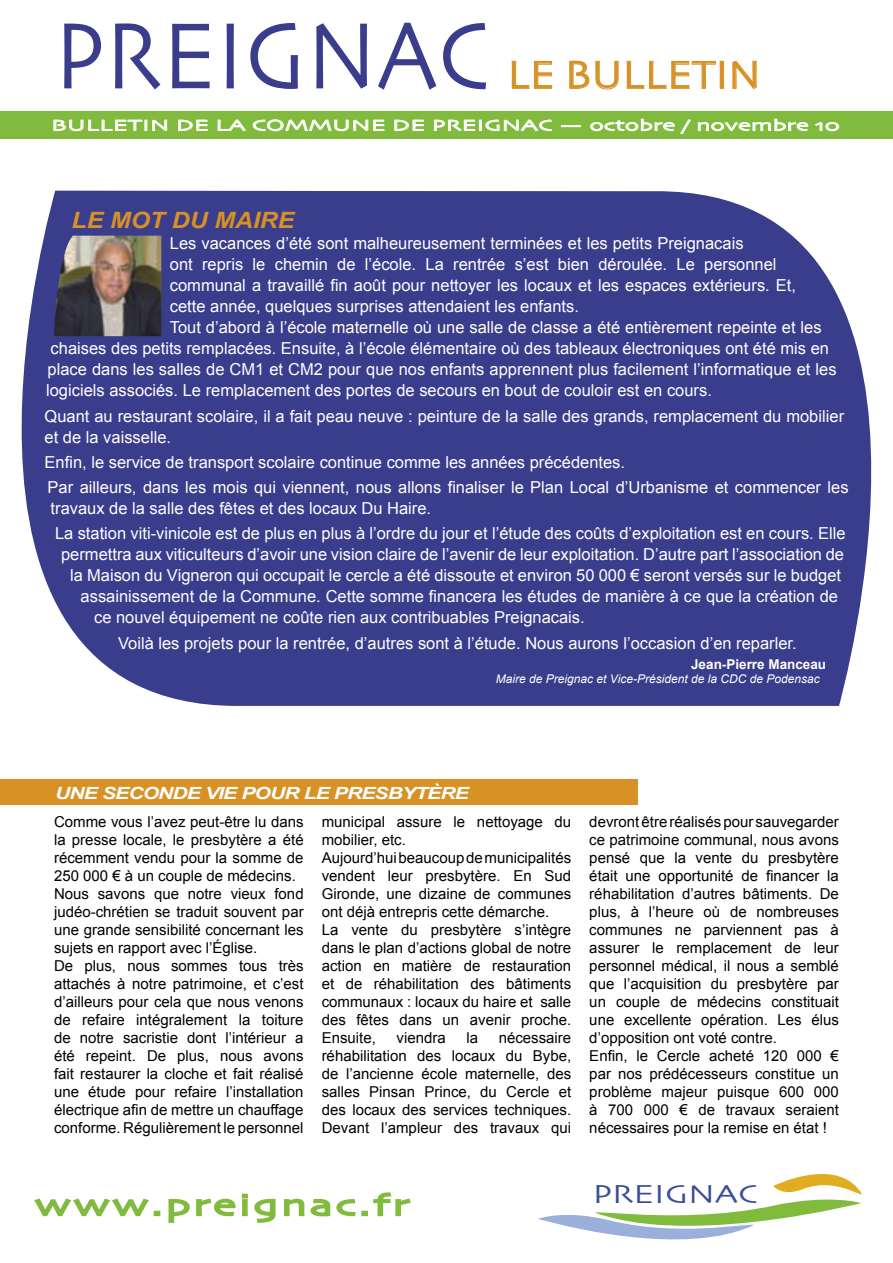
<style>
.page{position:relative;width:893px;height:1263px;background:#fff}
.page>*{position:absolute;margin:0;border:0;box-sizing:border-box;transform-origin:0 0}
.t1{font:99px "Skia";color:#3a3d8c;scale:.91 1}
.t2{font:41.25px "Skia";color:#d79124}
.t3{font:30px "Skia";letter-spacing:.06em;color:#80bb3d;scale:1.5 1}
.t4{font:27.3px "Skia";color:#3a4d98;scale:1.25 1}
.t5{font:italic 700 22.5px "Arial";color:#d79124;scale:1.1 1}
.t6{font:italic 700 16.8px "Arial";letter-spacing:-.04em;color:#fff;scale:1.25 1}
.t7{font:16.5px/21px "Arial";color:#fff}
.t8{font:15.6px "Skia";color:#fff;scale:1.6 1}
.t9{font:15px/18px "Arial";color:#000;text-align:justify}
.t10{font:700 13.5px "Arial";color:#fff}
.t11{font:italic 12px "Arial";color:#fff}
</style>
<div class="page">
<svg style="left:512px;top:61px;width:40px;height:28px"></svg>
<svg style="left:569px;top:60px;width:50px;height:30px"></svg>
<svg style="left:627px;top:61px;width:97px;height:28px"></svg>
<svg style="left:732px;top:60px;width:25px;height:29px"></svg>
<div style="left:0;top:111px;width:893px;height:27px;background:#80bb3d"></div>
<svg style="left:53px;top:119px;width:114px;height:13px"></svg>
<svg style="left:178px;top:120px;width:30px;height:11px"></svg>
<svg style="left:217px;top:119px;width:29px;height:13px"></svg>
<svg style="left:252px;top:119px;width:133px;height:13px"></svg>
<svg style="left:394px;top:120px;width:30px;height:11px"></svg>
<svg style="left:434px;top:119px;width:118px;height:13px"></svg>
<div style="left:561px;top:125px;width:20px;height:2px;border:1px solid #fff"></div>
<svg style="left:590px;top:118px;width:101px;height:21px"></svg>
<svg style="left:698px;top:119px;width:110px;height:13px"></svg>
<svg style="left:814px;top:122px;width:25px;height:10px"></svg>
<svg style="left:34px;top:1198px;width:126px;height:19px"></svg>
<svg style="left:168px;top:1193px;width:108px;height:30px"></svg>
<svg style="left:283px;top:1192px;width:128px;height:25px"></svg>
<div style="left:21px;top:191px;width:851px;height:515px;background:#3a3d8c"></div>
<img style="left:54px;top:236px;width:107px;height:100px">
<svg style="left:538px;top:1174px;width:324px;height:66px"></svg>
<div style="left:0;top:780px;width:638px;height:25px;background:#d79124"></div>
<p class="t1" style="left:54px;top:-3px;width:479px">PREIGNAC</p>
<p class="t2" style="left:508px;top:50px;width:255px">LE BULLETIN</p>
<p class="t8" style="left:51px;top:116px;width:495px">BULLETIN DE LA COMMUNE DE PREIGNAC — octobre / novembre 10</p>
<p class="t5" style="left:72px;top:208px;width:204px">LE MOT DU MAIRE</p>
<p class="t7" style="left:170px;top:233px;width:628px">Les vacances d’été sont malheureusement terminées et les petits Preignacais<br>ont repris le chemin de l’école. La rentrée s’est bien déroulée. Le personnel communal a travaillé fin août pour nettoyer les locaux et les espaces extérieurs. Et, cette année, quelques surprises attendaient les enfants.</p>
<p class="t7" style="left:46px;top:317px;width:792px;text-indent:124px">Tout d’abord à l’école maternelle où une salle de classe a été entièrement repeinte et les chaises des petits remplacées. Ensuite, à l’école élémentaire où des tableaux électroniques ont été mis en place dans les salles de CM1 et CM2 pour que nos enfants apprennent plus facilement l’informatique et les logiciels associés. Le remplacement des portes de secours en bout de couloir est en cours.</p>
<p class="t7" style="left:45px;top:405px;width:801px">Quant au restaurant scolaire, il a fait peau neuve : peinture de la salle des grands, remplacement du mobilier et de la vaisselle.</p>
<p class="t7" style="left:45px;top:451px;width:582px">Enfin, le service de transport scolaire continue comme les années précédentes.</p>
<p class="t7" style="left:48px;top:477px;width:803px">Par ailleurs, dans les mois qui viennent, nous allons finaliser le Plan Local d’Urbanisme et commencer les travaux de la salle des fêtes et des locaux Du Haire.</p>
<p class="t7" style="left:55px;top:523px;width:792px">La station viti-vinicole est de plus en plus à l’ordre du jour et l’étude des coûts d’exploitation est en cours. Elle</p>
<p class="t7" style="left:61px;top:544px;width:784px">permettra aux viticulteurs d’avoir une vision claire de l’avenir de leur exploitation. D’autre part l’association de</p>
<p class="t7" style="left:70px;top:565px;width:773px">la Maison du Vigneron qui occupait le cercle a été dissoute et environ 50 000 € seront versés sur le budget</p>
<p class="t7" style="left:81px;top:586px;width:759px">assainissement de la Commune. Cette somme financera les études de manière à ce que la création de</p>
<p class="t7" style="left:94px;top:607px;width:492px">ce nouvel équipement ne coûte rien aux contribuables Preignacais.</p>
<p class="t7" style="left:118px;top:632px;width:680px">Voilà les projets pour la rentrée, d’autres sont à l’étude. Nous aurons l’occasion d’en reparler.</p>
<p class="t10" style="left:691px;top:657px;width:137px">Jean-Pierre Manceau</p>
<p class="t11" style="left:496px;top:672px;width:325px">Maire de Preignac et Vice-Président de la CDC de Podensac</p>
<p class="t6" style="left:55px;top:784px;width:332px">UNE SECONDE VIE POUR LE PRESBYTÈRE</p>
<p class="t9" style="left:54px;top:812px;width:251px">Comme vous l’avez peut-être lu dans la presse locale, le presbytère a été récemment vendu pour la somme de 250 000 € à un couple de médecins.</p>
<p class="t9" style="left:54px;top:884px;width:251px">Nous savons que notre vieux fond judéo-chrétien se traduit souvent par une grande sensibilité concernant les sujets en rapport avec l’Église.</p>
<p class="t9" style="left:54px;top:956px;width:251px">De plus, nous sommes tous très attachés à notre patrimoine, et c’est d’ailleurs pour cela que nous venons de refaire intégralement la toiture de notre sacristie dont l’intérieur a été repeint. De plus, nous avons fait restaurer la cloche et fait réalisé une étude pour refaire l’installation électrique afin de mettre un chauffage conforme. Régulièrement le personnel</p>
<p class="t9" style="left:322px;top:812px;width:251px">municipal assure le nettoyage du mobilier, etc.</p>
<p class="t9" style="left:322px;top:848px;width:251px">Aujourd’hui beaucoup de municipalités vendent leur presbytère. En Sud Gironde, une dizaine de communes ont déjà entrepris cette démarche.</p>
<p class="t9" style="left:322px;top:920px;width:251px">La vente du presbytère s’intègre dans le plan d’actions global de notre action en matière de restauration et de réhabilitation des bâtiments communaux : locaux du haire et salle des fêtes dans un avenir proche.<br>Ensuite,</p>
<p class="t9" style="left:322px;top:1028px;width:251px;text-indent:177px">nécessaire réhabilitation des locaux du Bybe, de l’ancienne école maternelle, des salles Pinsan Prince, du Cercle et des locaux des services techniques.<br>Devant l’ampleur des travaux qui</p>
<p class="t9" style="left:397px;top:1028px;width:51px">viendra</p>
<p class="t9" style="left:466px;top:1028px;width:13px">la</p>
<p class="t9" style="left:589px;top:812px;width:251px">devront être réalisés pour sauvegarder ce patrimoine communal, nous avons pensé que la vente du presbytère était une opportunité de financer la réhabilitation d’autres bâtiments. De plus, à l’heure où de nombreuses communes ne parviennent pas à assurer le remplacement de leur personnel médical, il nous a semblé que l’acquisition du presbytère par un couple de médecins constituait une excellente opération. Les élus d’opposition ont voté contre.</p>
<p class="t9" style="left:589px;top:1046px;width:251px">Enfin, le Cercle acheté 120 000 € par nos prédécesseurs constitue un problème majeur puisque 600 000 à 700 000 € de travaux seraient nécessaires pour la remise en état !</p>
<p class="t3" style="left:35px;top:1187px;width:252px">www.preignac.fr</p>
<p class="t4" style="left:593px;top:1177px;width:133px">PREIGNAC</p>
</div>
